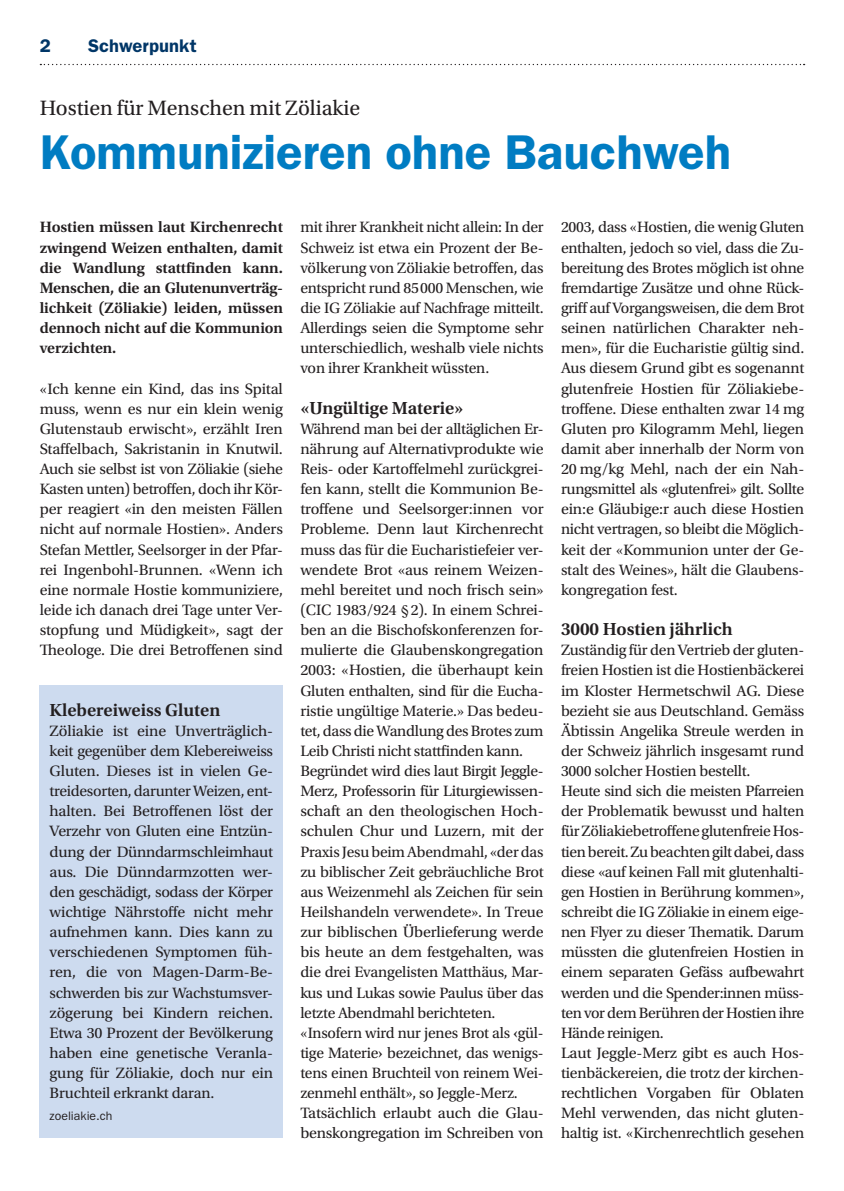
<style>
.page{position:relative;width:844px;height:1191px;background:#fff}
.page>*{position:absolute;margin:0;border:0;box-sizing:border-box;transform-origin:0 0}
.t1{font:600 49px "ITC Franklin Gothic Std";color:#007cc2}
.t2{font:21.88px "Utopia Std";color:#231f20}
.t3{font:600 18.38px "Utopia Std";color:#231f20}
.t4{font:600 18.38px "ITC Franklin Gothic Std";letter-spacing:.005em;color:#003667}
.t5{font:15.75px/20.1px "Utopia Std";letter-spacing:-.015em;color:#231f20;text-align:justify}
.t6{font:600 15.75px/20.1px "Utopia Std";letter-spacing:-.005em;color:#231f20;text-align:justify}
.t7{font:12.25px "ITC Franklin Gothic Std";color:#231f20}
.s1{font-weight:600}
</style>
<div class="page">
<svg style="left:40px;top:64px;width:764px;height:1px"></svg>
<div style="left:40px;top:685px;width:243px;height:453px;background:#cddbef"></div>
<p class="t4" style="left:40px;top:35px;width:13px">2</p>
<p class="t4" style="left:88px;top:35px;width:110px">Schwerpunkt</p>
<h2 class="t2" style="left:40px;top:96px;width:322px">Hostien für Menschen mit Zöliakie</h2>
<h1 class="t1" style="left:40px;top:123px;width:692px">Kommunizieren ohne Bauchweh</h1>
<p class="t6" style="left:40px;top:217px;width:245px">Hostien müssen laut Kirchenrecht zwingend Weizen enthalten, damit die Wandlung stattfinden kann.<br>Menschen, die an Glutenunverträg&shy;lichkeit (Zöliakie) leiden, müssen dennoch nicht auf die Kommunion verzichten.</p>
<p class="t5" style="left:40px;top:378px;width:245px">«Ich kenne ein Kind, das ins Spital muss, wenn es nur ein klein wenig Glutenstaub erwischt», erzählt Iren Staffelbach, Sakristanin in Knutwil.<br>Auch sie selbst ist von Zöliakie (siehe Kasten unten) betroffen, doch ihr Kör&shy;per reagiert «in den meisten Fällen nicht auf normale Hostien». Anders Stefan Mettler, Seelsorger in der Pfar&shy;rei Ingenbohl-Brunnen. «Wenn ich eine normale Hostie kommuniziere, leide ich danach drei Tage unter Ver&shy;stopfung und Müdigkeit», sagt der Theologe. Die drei Betroffenen sind</p>
<p class="t3" style="left:50px;top:699px;width:172px">Klebereiweiss Gluten</p>
<p class="t5" style="left:50px;top:721px;width:225px">Zöliakie ist eine Unverträglich&shy;keit gegenüber dem Klebereiweiss Gluten. Dieses ist in vielen Ge&shy;treidesorten, darunter Weizen, ent&shy;halten. Bei Betroffenen löst der Verzehr von Gluten eine Entzün&shy;dung der Dünndarmschleimhaut aus. Die Dünndarmzotten wer&shy;den geschädigt, sodass der Körper wichtige Nährstoffe nicht mehr aufnehmen kann. Dies kann zu verschiedenen Symptomen füh&shy;ren, die von Magen-Darm-Be&shy;schwerden bis zur Wachstumsver&shy;zögerung bei Kindern reichen.<br>Etwa 30 Prozent der Bevölkerung haben eine genetische Veranla&shy;gung für Zöliakie, doch nur ein Bruchteil erkrankt daran.</p>
<p class="t7" style="left:50px;top:1109px;width:64px">zoeliakie.ch</p>
<p class="t5" style="left:300px;top:217px;width:245px">mit ihrer Krankheit nicht allein: In der Schweiz ist etwa ein Prozent der Be&shy;völkerung von Zöliakie betroffen, das entspricht rund 85 000 Menschen, wie die IG Zöliakie auf Nachfrage mitteilt.<br>Allerdings seien die Symptome sehr unterschiedlich, weshalb viele nichts von ihrer Krankheit wüssten.</p>
<p class="t3" style="left:300px;top:397px;width:164px">«Ungültige Materie»</p>
<p class="t5" style="left:300px;top:419px;width:245px;text-align:left">Während man bei der alltäglichen Er&shy;nährung auf Alternativprodukte wie Reis- oder Kartoffelmehl zurückgrei&shy;fen kann, stellt die Kommunion Be&shy;troffene und Seelsorger:innen vor Probleme. Denn laut Kirchenrecht muss das für die Eucharistiefeier ver&shy;wendete Brot «aus reinem Weizen&shy;mehl bereitet und noch frisch sein» (CIC 1983/924 § 2). In einem Schrei&shy;ben an die Bischofskonferenzen for&shy;mulierte die Glaubenskongregation 2003: «Hostien, die überhaupt kein Gluten enthalten, sind für die Eucha&shy;ristie ungültige Materie.» Das bedeu&shy;tet, dass die Wandlung des Brotes zum Leib Christi nicht stattfinden kann.<br>Begründet wird dies laut Birgit Jeggle-Merz, Professorin für Liturgiewissen&shy;schaft an den theologischen Hoch&shy;schulen Chur und Luzern, mit der Praxis Jesu beim Abendmahl, «der das zu biblischer Zeit gebräuchliche Brot aus Weizenmehl als Zeichen für sein Heilshandeln verwendete». In Treue zur biblischen Überlieferung werde bis heute an dem festgehalten, was die drei Evangelisten Matthäus, Mar&shy;kus und Lukas sowie Paulus über das letzte Abendmahl berichteten. «Insofern wird nur jenes Brot als <span class="s1">‹</span>gül&shy;tige Materie<span class="s1">›</span> bezeichnet, das wenigs&shy;tens einen Bruchteil von reinem Wei&shy;zenmehl enthält», so Jeggle-Merz.<br>Tatsächlich erlaubt auch die Glau&shy;benskongregation im Schreiben von</p>
<p class="t5" style="left:561px;top:217px;width:245px">2003, dass «Hostien, die wenig Gluten enthalten, jedoch so viel, dass die Zu&shy;bereitung des Brotes möglich ist ohne fremdartige Zusätze und ohne Rück&shy;griff auf Vorgangsweisen, die dem Brot seinen natürlichen Charakter neh&shy;men», für die Eucharistie gültig sind.<br>Aus diesem Grund gibt es sogenannt glutenfreie Hostien für Zöliakiebe&shy;troffene. Diese enthalten zwar 14 mg Gluten pro Kilogramm Mehl, liegen damit aber innerhalb der Norm von 20 mg/kg Mehl, nach der ein Nah&shy;rungsmittel als «glutenfrei» gilt. Sollte ein:e Gläubige:r auch diese Hostien nicht vertragen, so bleibt die Möglich&shy;keit der «Kommunion unter der Ge&shy;stalt des Weines», hält die Glaubens&shy;kongregation fest.</p>
<p class="t3" style="left:561px;top:619px;width:173px">3000 Hostien jährlich</p>
<p class="t5" style="left:561px;top:640px;width:245px;text-align:left">Zuständig für den Vertrieb der gluten&shy;freien Hostien ist die Hostienbäckerei im Kloster Hermetschwil AG. Diese bezieht sie aus Deutschland. Gemäss Äbtissin Angelika Streule werden in der Schweiz jährlich insgesamt rund 3000 solcher Hostien bestellt.<br>Heute sind sich die meisten Pfarreien der Problematik bewusst und halten für Zöliakiebetroffene glutenfreie Hos&shy;tien bereit. Zu beachten gilt dabei, dass diese «auf keinen Fall mit glutenhalti&shy;gen Hostien in Berührung kommen», schreibt die IG Zöliakie in einem eige&shy;nen Flyer zu dieser Thematik. Darum müssten die glutenfreien Hostien in einem separaten Gefäss aufbewahrt werden und die Spender:innen müss&shy;ten vor dem Berühren der Hostien ihre Hände reinigen.<br>Laut Jeggle-Merz gibt es auch Hos&shy;tienbäckereien, die trotz der kirchen&shy;rechtlichen Vorgaben für Oblaten Mehl verwenden, das nicht gluten&shy;haltig ist. «Kirchenrechtlich gesehen</p>
</div>
